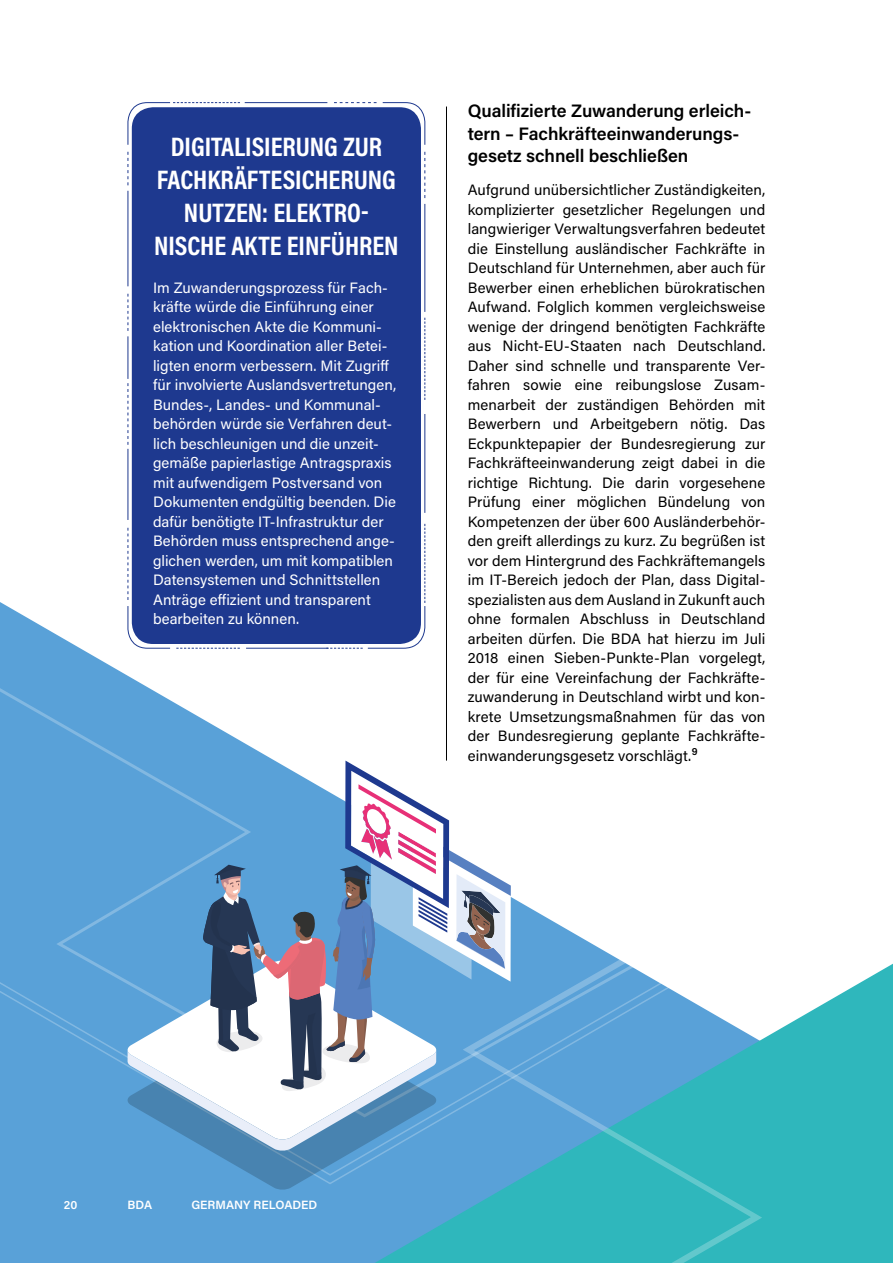
<style>
.page{position:relative;width:893px;height:1263px;background:#fff}
.page>*{position:absolute;margin:0;border:0;box-sizing:border-box;transform-origin:0 0}
.t1{font:700 27px/33px "Acumin Pro Cond";color:#fff;text-align:center}
.t2{font:600 18px/22.5px "Acumin Pro";letter-spacing:-.005em;color:#000}
.t3{font:15px/19.5px "Acumin Pro";letter-spacing:.005em;color:#000;text-align:justify}
.t4{font:15px/19.5px "Acumin Pro";color:#fff}
.t5{font:600 12px "Acumin Pro";color:#fff}
</style>
<div class="page">
<div style="left:0;top:1185px;width:269px;height:78px;background:#59a1d8"></div>
<div style="left:0;top:1119px;width:126px;height:66px;background:#59a1d8"></div>
<svg style="left:0;top:477px;width:447px;height:642px"></svg>
<svg style="left:269px;top:897px;width:624px;height:366px"></svg>
<svg style="left:126px;top:1140px;width:311px;height:50px;background:#559ace"></svg>
<svg style="left:128px;top:761px;width:383px;height:390px"></svg>
<div style="left:132px;top:107px;width:289px;height:537px;background:#1e398f;border-radius:21px"></div>
<svg style="left:128px;top:152px;width:1px;height:33px"></svg>
<svg style="left:128px;top:294px;width:1px;height:37px"></svg>
<hr style="left:128px;top:191px;width:1px;height:95px;background:#1e398f">
<hr style="left:424px;top:204px;width:1px;height:108px;background:#1e398f">
<svg style="left:424px;top:152px;width:1px;height:46px"></svg>
<hr style="left:245px;top:102px;width:82px;height:1px;background:#1e398f">
<svg style="left:127px;top:102px;width:113px;height:44px"></svg>
<svg style="left:424px;top:318px;width:1px;height:82px"></svg>
<svg style="left:334px;top:102px;width:92px;height:43px"></svg>
<hr style="left:424px;top:414px;width:1px;height:99px;background:#1e398f">
<svg style="left:326px;top:524px;width:100px;height:125px"></svg>
<hr style="left:128px;top:449px;width:1px;height:71px;background:#1e398f">
<svg style="left:127px;top:528px;width:113px;height:121px"></svg>
<hr style="left:246px;top:648px;width:82px;height:1px;background:#1e398f">
<hr style="left:128px;top:336px;width:1px;height:43px;background:#1e398f">
<svg style="left:128px;top:383px;width:1px;height:62px"></svg>
<hr style="left:446px;top:107px;width:1px;height:653px;background:#000">
<h1 class="t1" style="left:154px;top:129px;width:246px">DIGITALISIERUNG ZUR<br>FACHKRÄFTESICHERUNG<br>NUTZEN: ELEKTRO-<br>NISCHE AKTE EINFÜHREN</h1>
<p class="t4" style="left:153px;top:277px;width:245px">Im Zuwanderungsprozess für Fach&shy;kräfte würde die Einführung einer elektronischen Akte die Kommuni&shy;kation und Koordination aller Betei&shy;ligten enorm verbessern. Mit Zugriff für involvierte Auslandsvertretungen, Bundes-, Landes- und Kommunal&shy;behörden würde sie Verfahren deut&shy;lich beschleunigen und die unzeit&shy;gemäße papierlastige Antragspraxis mit aufwendigem Postversand von Dokumenten endgültig beenden. Die dafür benötigte IT-Infrastruktur der Behörden muss entsprechend ange&shy;glichen werden, um mit kompatiblen Datensystemen und Schnittstellen Anträge effizient und transparent bearbeiten zu können.</p>
<p class="t2" style="left:468px;top:99px;width:285px">Qualifizierte Zuwanderung erleich&shy;tern – Fachkräfteeinwanderungs&shy;gesetz schnell beschließen</p>
<p class="t3" style="left:468px;top:179px;width:299px">Aufgrund unübersichtlicher Zuständigkeiten, komplizierter gesetzlicher Regelungen und langwieriger Verwaltungsverfahren bedeutet die Einstellung ausländischer Fachkräfte in Deutschland für Unternehmen, aber auch für Bewerber einen erheblichen bürokratischen Aufwand. Folglich kommen vergleichsweise wenige der dringend benötigten Fachkräfte aus Nicht-EU-Staaten nach Deutschland.<br>Daher sind schnelle und transparente Ver&shy;fahren sowie eine reibungslose Zusam&shy;menarbeit der zuständigen Behörden mit Bewerbern und Arbeitgebern nötig. Das Eckpunktepapier der Bundesregierung zur Fachkräfteeinwanderung zeigt dabei in die richtige Richtung. Die darin vorgesehene Prüfung einer möglichen Bündelung von Kompetenzen der über 600 Ausländerbehör&shy;den greift allerdings zu kurz. Zu begrüßen ist vor dem Hintergrund des Fachkräftemangels im IT-Bereich jedoch der Plan, dass Digital&shy;spezialisten aus dem Ausland in Zukunft auch ohne formalen Abschluss in Deutschland arbeiten dürfen. Die BDA hat hierzu im Juli 2018 einen Sieben-Punkte-Plan vorgelegt, der für eine Vereinfachung der Fachkräfte&shy;zuwanderung in Deutschland wirbt und kon&shy;krete Umsetzungsmaßnahmen für das von der Bundesregierung geplante Fachkräfte&shy;einwanderungsgesetz vorschlägt.<sup>9</sup></p>
<p class="t5" style="left:64px;top:1196px;width:15px">20</p>
<p class="t5" style="left:128px;top:1196px;width:26px">BDA</p>
<p class="t5" style="left:191px;top:1196px;width:127px">GERMANY RELOADED</p>
</div>
